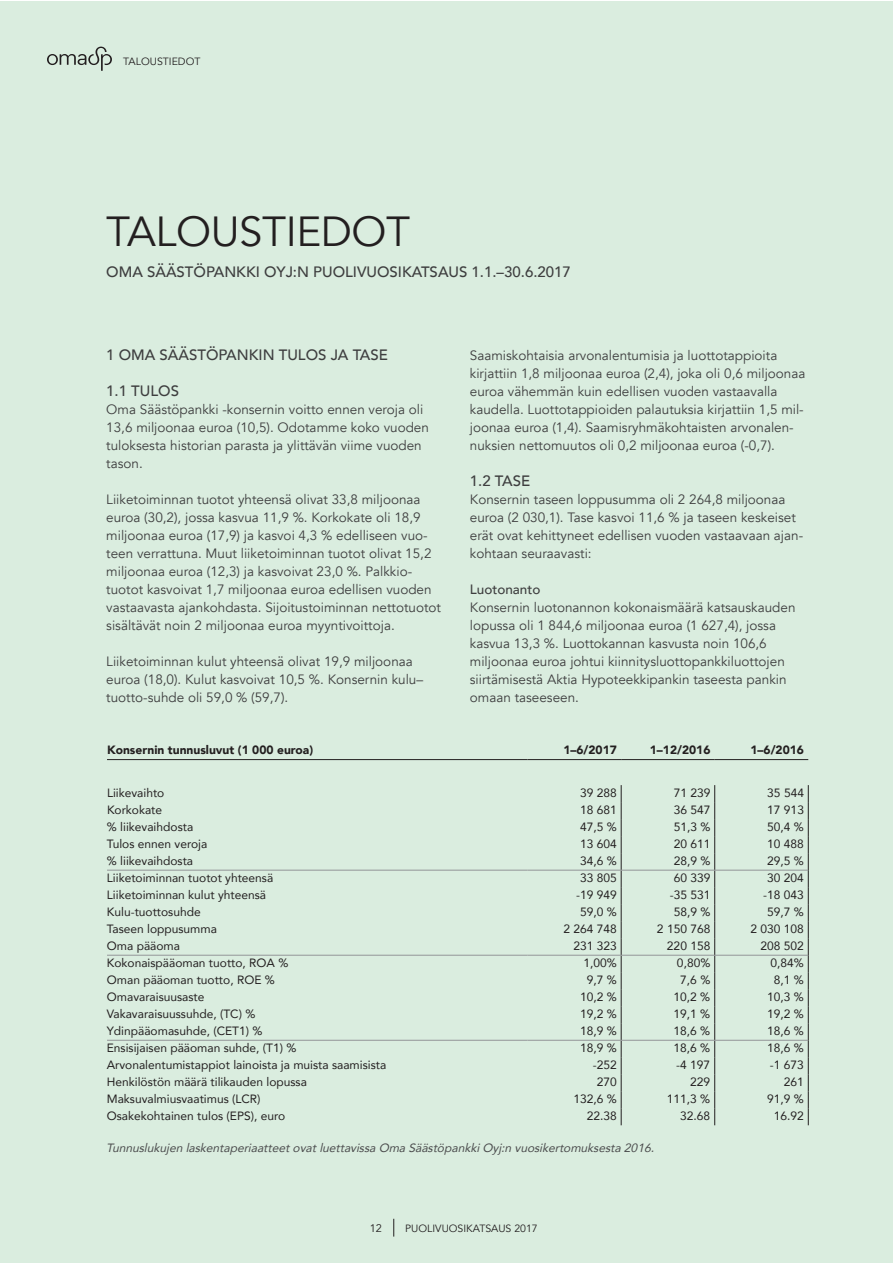
<style>
.page{position:relative;width:893px;height:1263px;background:#fff}
.page>*{position:absolute;margin:0;border:0;box-sizing:border-box;transform-origin:0 0}
.t1{font:42px "Avenir";letter-spacing:-.01em;color:#231f20}
.t2{font:500 15px "Avenir";color:#3e3e3f}
.t3{font:13.5px/18px "Avenir";color:#3e3e3f}
.t4{font:500 13.5px "Avenir";color:#3e3e3f}
.t5{font:12px "Avenir";color:#231f20}
.t6{font:italic 12px "Avenir";color:#4b4c4d}
.t7{font:900 12px "Avenir";color:#231f20}
.t8{font:10.95px "Avenir";color:#231f20}
.t9{font:10.5px "Avenir";color:#231f20}
</style>
<div class="page">
<div style="left:0;top:1px;width:892px;height:1262px;background:#daeddf"></div>
<svg style="left:47px;top:47px;width:65px;height:24px"></svg>
<svg style="left:393px;top:1219px;width:1px;height:17px"></svg>
<hr style="left:107px;top:759px;width:421px;height:1px;background:#231f20">
<svg style="left:714px;top:785px;width:1px;height:340px"></svg>
<svg style="left:621px;top:785px;width:1px;height:340px"></svg>
<svg style="left:808px;top:785px;width:1px;height:340px"></svg>
<hr style="left:528px;top:759px;width:93px;height:1px;background:#231f20">
<hr style="left:621px;top:759px;width:94px;height:1px;background:#231f20">
<hr style="left:715px;top:759px;width:93px;height:1px;background:#231f20">
<hr style="left:107px;top:1040px;width:421px;height:1px;background:#939598">
<hr style="left:528px;top:1040px;width:93px;height:1px;background:#939598">
<hr style="left:621px;top:1040px;width:94px;height:1px;background:#939598">
<hr style="left:715px;top:1040px;width:93px;height:1px;background:#939598">
<hr style="left:107px;top:955px;width:421px;height:1px;background:#939598">
<hr style="left:528px;top:955px;width:93px;height:1px;background:#939598">
<hr style="left:621px;top:955px;width:94px;height:1px;background:#939598">
<hr style="left:715px;top:955px;width:93px;height:1px;background:#939598">
<hr style="left:107px;top:870px;width:421px;height:1px;background:#939598">
<hr style="left:528px;top:870px;width:93px;height:1px;background:#939598">
<hr style="left:621px;top:870px;width:94px;height:1px;background:#939598">
<hr style="left:715px;top:870px;width:93px;height:1px;background:#939598">
<p class="t9" style="left:123px;top:55px;width:79px">TALOUSTIEDOT</p>
<h1 class="t1" style="left:106px;top:204px;width:305px">TALOUSTIEDOT</h1>
<p class="t2" style="left:106px;top:262px;width:466px">OMA SÄÄSTÖPANKKI OYJ:N PUOLIVUOSIKATSAUS 1.1.–30.6.2017</p>
<p class="t2" style="left:106px;top:345px;width:283px">1 OMA SÄÄSTÖPANKIN TULOS JA TASE</p>
<p class="t2" style="left:106px;top:381px;width:74px">1.1 TULOS</p>
<p class="t3" style="left:106px;top:401px;width:324px">Oma Säästöpankki -konsernin voitto ennen veroja oli 13,6 miljoonaa euroa (10,5). Odotamme koko vuoden tuloksesta historian parasta ja ylittävän viime vuoden tason.</p>
<p class="t3" style="left:106px;top:491px;width:336px">Liiketoiminnan tuotot yhteensä olivat 33,8 miljoonaa euroa (30,2), jossa kasvua 11,9 %. Korkokate oli 18,9 miljoonaa euroa (17,9) ja kasvoi 4,3 % edelliseen vuo&shy;teen verrattuna. Muut liiketoiminnan tuotot olivat 15,2 miljoonaa euroa (12,3) ja kasvoivat 23,0 %. Palkkio&shy;tuotot kasvoivat 1,7 miljoonaa euroa edellisen vuoden vastaavasta ajankohdasta. Sijoitustoiminnan nettotuotot sisältävät noin 2 miljoonaa euroa myyntivoittoja.</p>
<p class="t3" style="left:106px;top:653px;width:318px">Liiketoiminnan kulut yhteensä olivat 19,9 miljoonaa euroa (18,0). Kulut kasvoivat 10,5 %. Konsernin kulu– tuotto-suhde oli 59,0 % (59,7).</p>
<p class="t3" style="left:470px;top:347px;width:337px">Saamiskohtaisia arvonalentumisia ja luottotappioita kirjattiin 1,8 miljoonaa euroa (2,4), joka oli 0,6 miljoonaa euroa vähemmän kuin edellisen vuoden vastaavalla kaudella. Luottotappioiden palautuksia kirjattiin 1,5 mil&shy;joonaa euroa (1,4). Saamisryhmäkohtaisten arvonalen&shy;nuksien nettomuutos oli 0,2 miljoonaa euroa (-0,7).</p>
<p class="t2" style="left:470px;top:471px;width:62px">1.2 TASE</p>
<p class="t3" style="left:470px;top:491px;width:335px">Konsernin taseen loppusumma oli 2 264,8 miljoonaa euroa (2 030,1). Tase kasvoi 11,6 % ja taseen keskeiset erät ovat kehittyneet edellisen vuoden vastaavaan ajan&shy;kohtaan seuraavasti:</p>
<p class="t4" style="left:470px;top:580px;width:72px">Luotonanto</p>
<p class="t3" style="left:470px;top:599px;width:327px">Konsernin luotonannon kokonaismäärä katsauskauden lopussa oli 1 844,6 miljoonaa euroa (1 627,4), jossa kasvua 13,3 %. Luottokannan kasvusta noin 106,6 miljoonaa euroa johtui kiinnitysluottopankkiluottojen siirtämisestä Aktia Hypoteekkipankin taseesta pankin omaan taseeseen.</p>
<p class="t7" style="left:107px;top:742px;width:208px">Konsernin tunnusluvut (1 000 euroa)</p>
<p class="t7" style="left:563px;top:742px;width:55px">1–6/2017</p>
<p class="t7" style="left:650px;top:742px;width:62px">1–12/2016</p>
<p class="t7" style="left:750px;top:742px;width:55px">1–6/2016</p>
<p class="t5" style="left:107px;top:785px;width:59px">Liikevaihto</p>
<p class="t5" style="left:580px;top:785px;width:38px">39 288</p>
<p class="t5" style="left:674px;top:785px;width:38px">71 239</p>
<p class="t5" style="left:767px;top:785px;width:38px">35 544</p>
<p class="t5" style="left:107px;top:802px;width:57px">Korkokate</p>
<p class="t5" style="left:580px;top:802px;width:38px">18 681</p>
<p class="t5" style="left:674px;top:802px;width:38px">36 547</p>
<p class="t5" style="left:767px;top:802px;width:38px">17 913</p>
<p class="t5" style="left:107px;top:819px;width:88px">% liikevaihdosta</p>
<p class="t5" style="left:580px;top:819px;width:38px">47,5 %</p>
<p class="t5" style="left:674px;top:819px;width:38px">51,3 %</p>
<p class="t5" style="left:767px;top:819px;width:38px">50,4 %</p>
<p class="t5" style="left:107px;top:836px;width:102px">Tulos ennen veroja</p>
<p class="t5" style="left:580px;top:836px;width:38px">13 604</p>
<p class="t5" style="left:674px;top:836px;width:38px">20 611</p>
<p class="t5" style="left:767px;top:836px;width:38px">10 488</p>
<p class="t5" style="left:107px;top:853px;width:88px">% liikevaihdosta</p>
<p class="t5" style="left:580px;top:853px;width:38px">34,6 %</p>
<p class="t5" style="left:674px;top:853px;width:38px">28,9 %</p>
<p class="t5" style="left:767px;top:853px;width:38px">29,5 %</p>
<p class="t5" style="left:107px;top:870px;width:168px">Liiketoiminnan tuotot yhteensä</p>
<p class="t5" style="left:580px;top:870px;width:38px">33 805</p>
<p class="t5" style="left:674px;top:870px;width:38px">60 339</p>
<p class="t5" style="left:767px;top:870px;width:38px">30 204</p>
<p class="t5" style="left:107px;top:887px;width:161px">Liiketoiminnan kulut yhteensä</p>
<p class="t5" style="left:576px;top:887px;width:42px">-19 949</p>
<p class="t5" style="left:670px;top:887px;width:42px">-35 531</p>
<p class="t5" style="left:763px;top:887px;width:42px">-18 043</p>
<p class="t5" style="left:107px;top:904px;width:95px">Kulu-tuottosuhde</p>
<p class="t5" style="left:580px;top:904px;width:38px">59,0 %</p>
<p class="t5" style="left:674px;top:904px;width:38px">58,9 %</p>
<p class="t5" style="left:767px;top:904px;width:38px">59,7 %</p>
<p class="t5" style="left:107px;top:921px;width:112px">Taseen loppusumma</p>
<p class="t5" style="left:563px;top:921px;width:55px">2 264 748</p>
<p class="t5" style="left:657px;top:921px;width:55px">2 150 768</p>
<p class="t5" style="left:750px;top:921px;width:55px">2 030 108</p>
<p class="t5" style="left:107px;top:938px;width:75px">Oma pääoma</p>
<p class="t5" style="left:573px;top:938px;width:45px">231 323</p>
<p class="t5" style="left:667px;top:938px;width:45px">220 158</p>
<p class="t5" style="left:760px;top:938px;width:45px">208 502</p>
<p class="t5" style="left:107px;top:955px;width:183px">Kokonaispääoman tuotto, ROA %</p>
<p class="t5" style="left:583px;top:955px;width:35px">1,00%</p>
<p class="t5" style="left:677px;top:955px;width:35px">0,80%</p>
<p class="t5" style="left:770px;top:955px;width:35px">0,84%</p>
<p class="t5" style="left:107px;top:972px;width:169px">Oman pääoman tuotto, ROE %</p>
<p class="t5" style="left:587px;top:972px;width:32px">9,7 %</p>
<p class="t5" style="left:680px;top:972px;width:32px">7,6 %</p>
<p class="t5" style="left:774px;top:972px;width:32px">8,1 %</p>
<p class="t5" style="left:107px;top:989px;width:99px">Omavaraisuusaste</p>
<p class="t5" style="left:580px;top:989px;width:38px">10,2 %</p>
<p class="t5" style="left:674px;top:989px;width:38px">10,2 %</p>
<p class="t5" style="left:767px;top:989px;width:38px">10,3 %</p>
<p class="t5" style="left:107px;top:1006px;width:150px">Vakavaraisuussuhde, (TC) %</p>
<p class="t5" style="left:580px;top:1006px;width:38px">19,2 %</p>
<p class="t5" style="left:674px;top:1006px;width:38px">19,1 %</p>
<p class="t5" style="left:767px;top:1006px;width:38px">19,2 %</p>
<p class="t5" style="left:107px;top:1023px;width:157px">Ydinpääomasuhde, (CET1) %</p>
<p class="t5" style="left:580px;top:1023px;width:38px">18,9 %</p>
<p class="t5" style="left:674px;top:1023px;width:38px">18,6 %</p>
<p class="t5" style="left:767px;top:1023px;width:38px">18,6 %</p>
<p class="t5" style="left:107px;top:1040px;width:191px">Ensisijaisen pääoman suhde, (T1) %</p>
<p class="t5" style="left:580px;top:1040px;width:38px">18,9 %</p>
<p class="t5" style="left:674px;top:1040px;width:38px">18,6 %</p>
<p class="t5" style="left:767px;top:1040px;width:38px">18,6 %</p>
<p class="t5" style="left:107px;top:1057px;width:281px">Arvonalentumistappiot lainoista ja muista saamisista</p>
<p class="t5" style="left:593px;top:1057px;width:26px">-252</p>
<p class="t5" style="left:676px;top:1057px;width:36px">-4 197</p>
<p class="t5" style="left:770px;top:1057px;width:36px">-1 673</p>
<p class="t5" style="left:107px;top:1074px;width:202px">Henkilöstön määrä tilikauden lopussa</p>
<p class="t5" style="left:597px;top:1074px;width:22px">270</p>
<p class="t5" style="left:690px;top:1074px;width:22px">229</p>
<p class="t5" style="left:784px;top:1074px;width:22px">261</p>
<p class="t5" style="left:107px;top:1091px;width:155px">Maksuvalmiusvaatimus (LCR)</p>
<p class="t5" style="left:573px;top:1091px;width:45px">132,6 %</p>
<p class="t5" style="left:667px;top:1091px;width:45px">111,3 %</p>
<p class="t5" style="left:767px;top:1091px;width:38px">91,9 %</p>
<p class="t5" style="left:107px;top:1108px;width:180px">Osakekohtainen tulos (EPS), euro</p>
<p class="t5" style="left:587px;top:1108px;width:32px">22.38</p>
<p class="t5" style="left:680px;top:1108px;width:32px">32.68</p>
<p class="t5" style="left:774px;top:1108px;width:32px">16.92</p>
<p class="t6" style="left:106px;top:1140px;width:553px">Tunnuslukujen laskentaperiaatteetovatluettavissaOmaSäästöpankkiOyj:n vuosikertomuksesta2016.</p>
<p class="t8" style="left:370px;top:1221px;width:14px">12</p>
<p class="t9" style="left:405px;top:1221px;width:134px">PUOLIVUOSIKATSAUS 2017</p>
</div>
